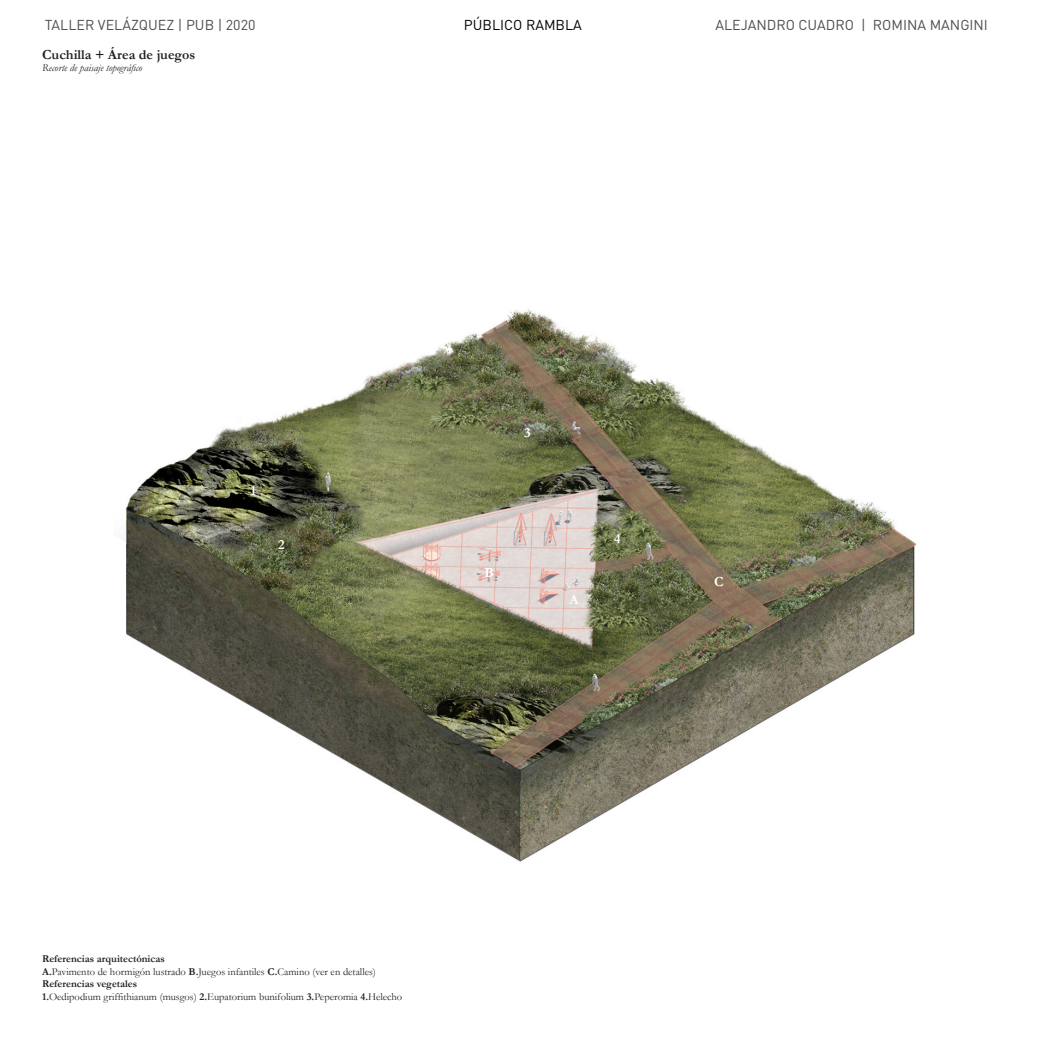
<style>
.page{position:relative;width:1042px;height:1042px;background:#fff}
.page>*{position:absolute;margin:0;border:0;box-sizing:border-box;transform-origin:0 0}
.t1{font:14.17px "DIN Pro";color:#4d4d4d}
.t2{font:14.17px "DIN Pro";color:#000}
.t3{font:700 14px "Garamond";color:#231f20}
.t4{font:700 14px "Garamond";color:#fff}
.t5{font:10.5px/12.6px "Garamond";color:#231f20}
.t6{font:italic 10.5px "Garamond";color:#231f20}
.t7{font:700 10.5px "Garamond";color:#231f20}
.s1{font-weight:700}
</style>
<div class="page">
<img style="left:123px;top:309px;width:794px;height:553px">
<h1 class="t1" style="left:45px;top:16px;width:212px">TALLER VELÁZQUEZ | PUB | 2020</h1>
<h1 class="t2" style="left:464px;top:16px;width:120px">PÚBLICO RAMBLA</h1>
<h1 class="t1" style="left:715px;top:16px;width:274px">ALEJANDRO CUADRO | ROMINA MANGINI</h1>
<p class="t3" style="left:42px;top:45px;width:155px">Cuchilla + Área de juegos</p>
<p class="t6" style="left:42px;top:61px;width:102px">Recorte de paisaje topográfico</p>
<p class="t4" style="left:250px;top:480px;width:7px">1</p>
<p class="t4" style="left:278px;top:535px;width:8px">2</p>
<p class="t4" style="left:524px;top:423px;width:8px">3</p>
<p class="t4" style="left:484px;top:563px;width:11px">B</p>
<p class="t4" style="left:569px;top:590px;width:11px">A</p>
<p class="t4" style="left:614px;top:529px;width:8px">4</p>
<p class="t4" style="left:714px;top:572px;width:11px">C</p>
<p class="t7" style="left:42px;top:951px;width:124px">Referencias arquitectónicas</p>
<p class="t5" style="left:42px;top:965px;width:335px"><span class="s1">A.</span>Pavimento de hormigón lustrado <span class="s1">B.</span>Juegos infantiles <span class="s1">C.</span>Camino (ver en detalles)<br><span class="s1">Referencias vegetales</span></p>
<p class="t5" style="left:42px;top:990px;width:361px"><span class="s1">1.</span>Oedipodium griffithianum (musgos) <span class="s1">2.</span>Eupatorium bunifolium <span class="s1">3.</span>Peperomia <span class="s1">4.</span>Helecho</p>
</div>
